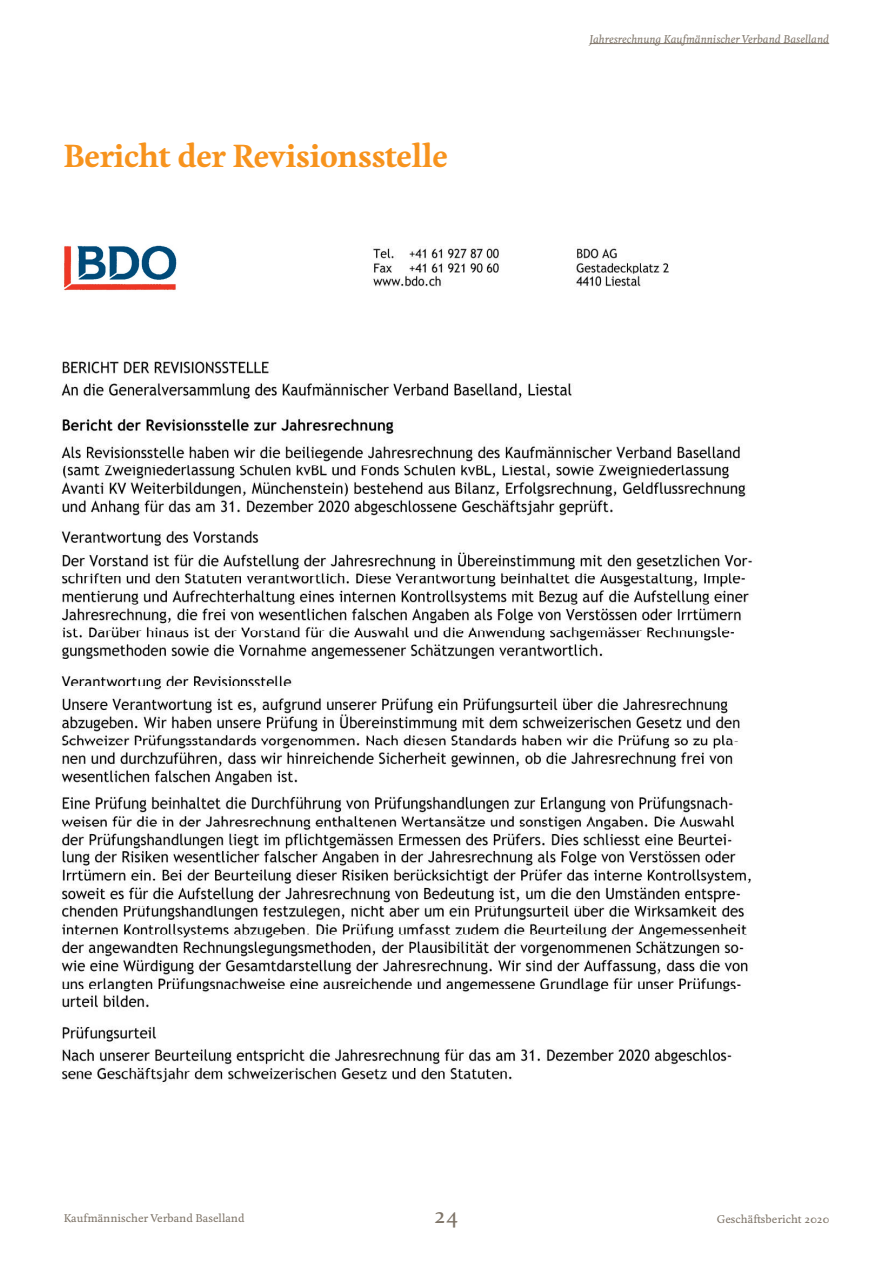
<style>
.page{position:relative;width:893px;height:1263px;background:#fff}
.page>*{position:absolute;margin:0;border:0;box-sizing:border-box;transform-origin:0 0}
.t1{font:700 30px "Feijoa";letter-spacing:-.01em;color:#f7931d}
.t2{font:500 21px "Feijoa";color:#7e7468}
.t3{font:500 10.5px "Feijoa";color:#7e7468}
.t4{font:italic 500 10.5px "Feijoa";color:#7e7468}
</style>
<div class="page">
<hr style="left:590px;top:43px;width:239px;height:1px;background:#7e7468">
<img style="left:59px;top:246px;width:693px;height:839px">
<div style="left:43px;top:230px;width:161px;height:83px;background:#fff"></div>
<img style="left:64px;top:245px;width:113px;height:46px">
<h1 class="t1" style="left:64px;top:135px;width:386px">Bericht der Revisionsstelle</h1>
<p class="t4" style="left:590px;top:32px;width:241px">Jahresrechnung Kaufmännischer Verband Baselland</p>
<p class="t3" style="left:64px;top:1212px;width:182px">Kaufmännischer Verband Baselland</p>
<h2 class="t2" style="left:434px;top:1201px;width:26px">24</h2>
<p class="t3" style="left:717px;top:1212px;width:114px">Geschäftsbericht 2020</p>
</div>
